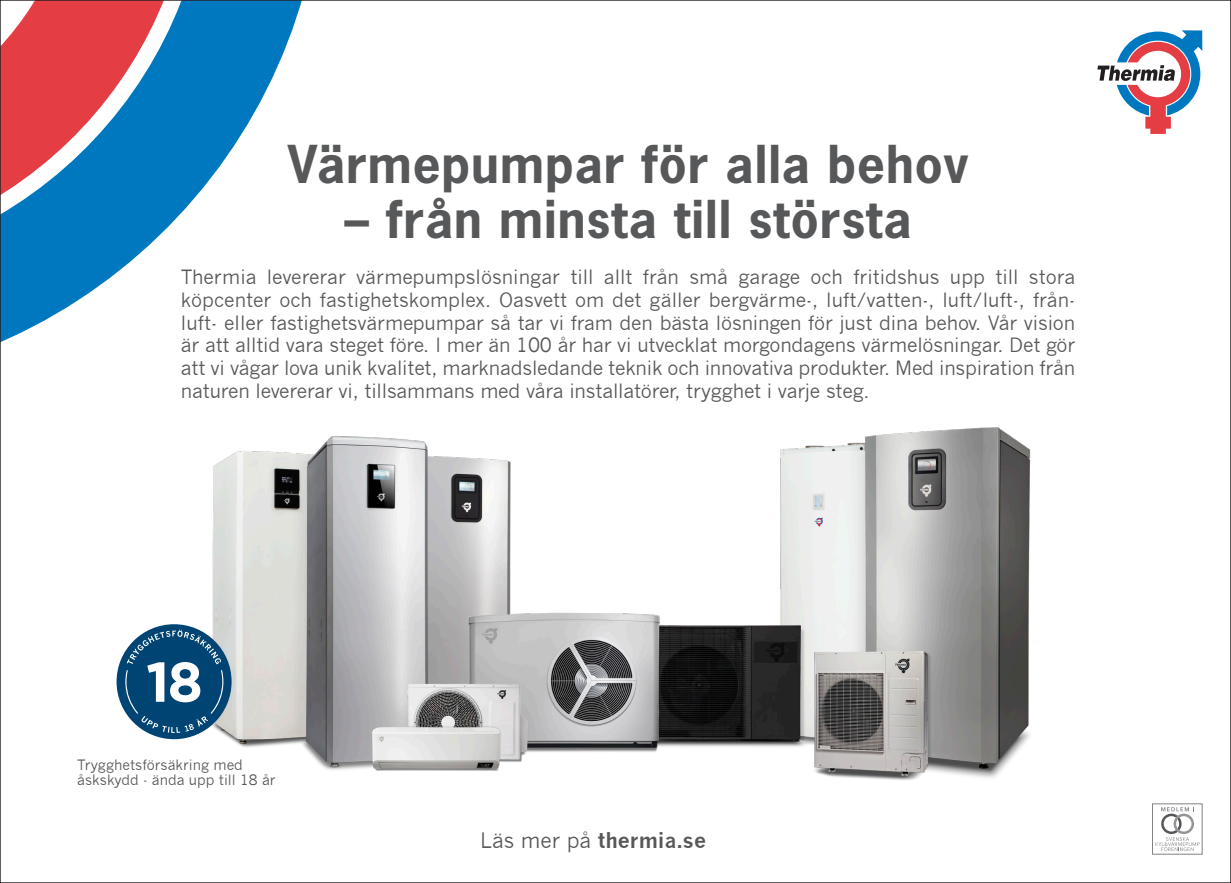
<style>
.page{position:relative;width:1231px;height:883px;background:#fff}
.page>*{position:absolute;margin:0;border:0;box-sizing:border-box;transform-origin:0 0}
.t1{font:700 49.18px "News Gothic Std";letter-spacing:.02em;color:#57585a}
.t2{font:700 20.82px "News Gothic";color:#57585a}
.t3{font:19.25px/22.8px "News Gothic";letter-spacing:-.01em;color:#57585a;text-align:justify}
.t4{font:14px/15.8px "News Gothic";color:#57585a}
.s1{font-weight:400}
</style>
<div class="page">
<img style="left:148px;top:427px;width:883px;height:353px">
<svg style="left:2px;top:2px;width:300px;height:340px"></svg>
<svg style="left:1155px;top:807px;width:44px;height:44px"></svg>
<div style="left:116px;top:624px;width:115px;height:115px;background:#004473;border-radius:50%"></div>
<svg style="left:125px;top:630px;width:98px;height:103px"></svg>
<svg style="left:1097px;top:30px;width:105px;height:104px"></svg>
<h1 class="t1" style="left:288px;top:132px;width:682px">Värmepumpar för alla behov</h1>
<h1 class="t1" style="left:344px;top:187px;width:568px">– från minsta till största</h1>
<p class="t3" style="left:181px;top:266px;width:895px">Thermia levererar värmepumpslösningar till allt från små garage och fritidshus upp till stora köpcenter och fastighetskomplex. Oasvett om det gäller bergvärme-, luft/vatten-, luft/luft-, från&shy;luft- eller fastighetsvärmepumpar så tar vi fram den bästa lösningen för just dina behov. Vår vision är att alltid vara steget före. I mer än 100 år har vi utvecklat morgondagens värmelösningar. Det gör att vi vågar lova unik kvalitet, marknadsledande teknik och innovativa produkter. Med inspiration från naturen levererar vi, tillsammans med våra installatörer, trygghet i varje steg.</p>
<p class="t4" style="left:77px;top:757px;width:200px">Trygghetsförsäkring med åskskydd - ända upp till 18 år</p>
<p class="t2" style="left:480px;top:827px;width:227px"><span class="s1">Läs mer på</span> thermia.se</p>
</div>
